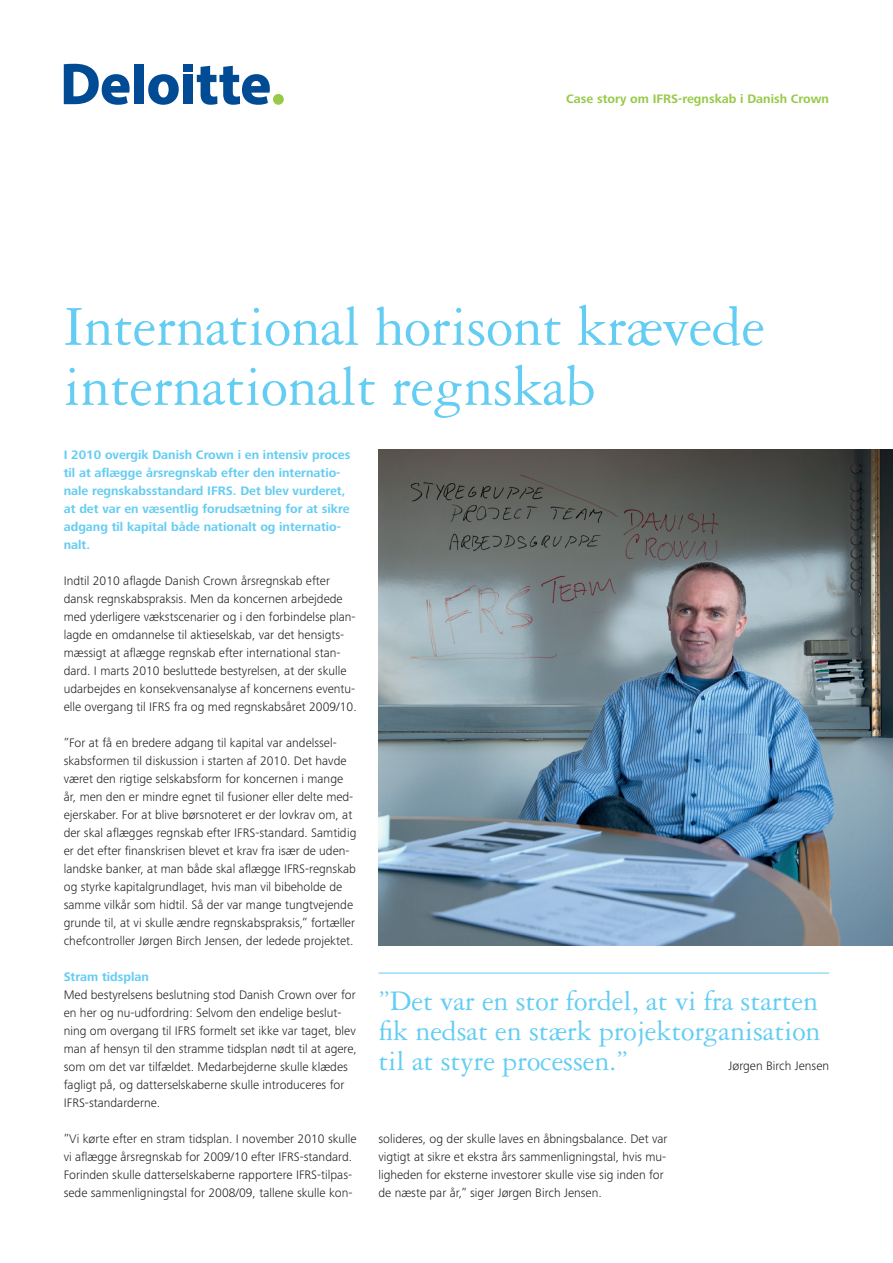
<style>
.page{position:relative;width:893px;height:1263px;background:#fff}
.page>*{position:absolute;margin:0;border:0;box-sizing:border-box;transform-origin:0 0}
.t1{font:60px/60px "Garamond 3 LT Std";letter-spacing:-.005em;color:#63cdf3}
.t2{font:30px/30px "Garamond 3 LT Std";letter-spacing:-.005em;color:#63cdf3;text-align:justify}
.t3{font:300 12.75px/18px "Frutiger Next Pro";color:#231f20}
.t4{font:700 12.75px/18px "Frutiger Next Pro";color:#63cdf3}
.t5{font:700 12.75px "Frutiger Next Pro";color:#97ca49}
</style>
<div class="page">
<div style="left:134px;top:64px;width:10px;height:40px;background:#014a94"></div>
<svg style="left:148px;top:74px;width:31px;height:31px"></svg>
<div style="left:183px;top:75px;width:10px;height:29px;background:#014a94"></div>
<div style="left:183px;top:64px;width:10px;height:8px;background:#014a94"></div>
<svg style="left:197px;top:66px;width:73px;height:39px"></svg>
<div style="left:273px;top:94px;width:11px;height:11px;background:#97ca49;border-radius:50%"></div>
<svg style="left:64px;top:64px;width:66px;height:41px"></svg>
<img style="left:378px;top:450px;width:515px;height:496px">
<hr style="left:378px;top:973px;width:451px;height:1px;background:#63cdf3">
<p class="t5" style="left:566px;top:91px;width:264px">Case story om IFRS-regnskab i Danish Crown</p>
<h1 class="t1" style="left:64px;top:297px;width:703px">International horisont krævede internationalt regnskab</h1>
<p class="t4" style="left:64px;top:446px;width:288px">I 2010 overgik Danish Crown i en intensiv proces til at aflægge årsregnskab efter den internatio&shy;nale regnskabsstandard IFRS. Det blev vurderet, at det var en væsentlig forudsætning for at sikre adgang til kapital både nationalt og internatio&shy;nalt.</p>
<p class="t3" style="left:64px;top:572px;width:294px">Indtil 2010 aflagde Danish Crown årsregnskab efter dansk regnskabspraksis. Men da koncernen arbejdede med yderligere vækstscenarier og i den forbindelse plan&shy;lagde en omdannelse til aktieselskab, var det hensigts&shy;mæssigt at aflægge regnskab efter international stan&shy;dard. I marts 2010 besluttede bestyrelsen, at der skulle udarbejdes en konsekvensanalyse af koncernens eventu&shy;elle overgang til IFRS fra og med regnskabsåret 2009/10.</p>
<p class="t3" style="left:64px;top:734px;width:294px">”For at få en bredere adgang til kapital var andelssel&shy;skabsformen til diskussion i starten af 2010. Det havde været den rigtige selskabsform for koncernen i mange år, men den er mindre egnet til fusioner eller delte med&shy;ejerskaber. For at blive børsnoteret er der lovkrav om, at der skal aflægges regnskab efter IFRS-standard. Samtidig er det efter finanskrisen blevet et krav fra især de uden&shy;landske banker, at man både skal aflægge IFRS-regnskab og styrke kapitalgrundlaget, hvis man vil bibeholde de samme vilkår som hidtil. Så der var mange tungtvejende grunde til, at vi skulle ændre regnskabspraksis,” fortæller chefcontroller Jørgen Birch Jensen, der ledede projektet.</p>
<p class="t4" style="left:64px;top:968px;width:87px">Stram tidsplan</p>
<p class="t3" style="left:64px;top:986px;width:295px">Med bestyrelsens beslutning stod Danish Crown over for en her og nu-udfordring: Selvom den endelige beslut&shy;ning om overgang til IFRS formelt set ikke var taget, blev man af hensyn til den stramme tidsplan nødt til at agere, som om det var tilfældet. Medarbejderne skulle klædes fagligt på, og datterselskaberne skulle introduceres for IFRS-standarderne.</p>
<p class="t3" style="left:64px;top:1130px;width:294px">”Vi kørte efter en stram tidsplan. I november 2010 skulle vi aflægge årsregnskab for 2009/10 efter IFRS-standard.<br>Forinden skulle datterselskaberne rapportere IFRS-tilpas&shy;sede sammenligningstal for 2008/09, tallene skulle kon-</p>
<h2 class="t2" style="left:378px;top:986px;width:444px">”Det var en stor fordel, at vi fra starten fik nedsat en stærk projektorganisation til at styre processen.”</h2>
<p class="t3" style="left:729px;top:1057px;width:102px">Jørgen Birch Jensen</p>
<p class="t3" style="left:378px;top:1129px;width:291px">solideres, og der skulle laves en åbningsbalance. Det var vigtigt at sikre et ekstra års sammenligningstal, hvis mu&shy;ligheden for eksterne investorer skulle vise sig inden for de næste par år,” siger Jørgen Birch Jensen.</p>
</div>
